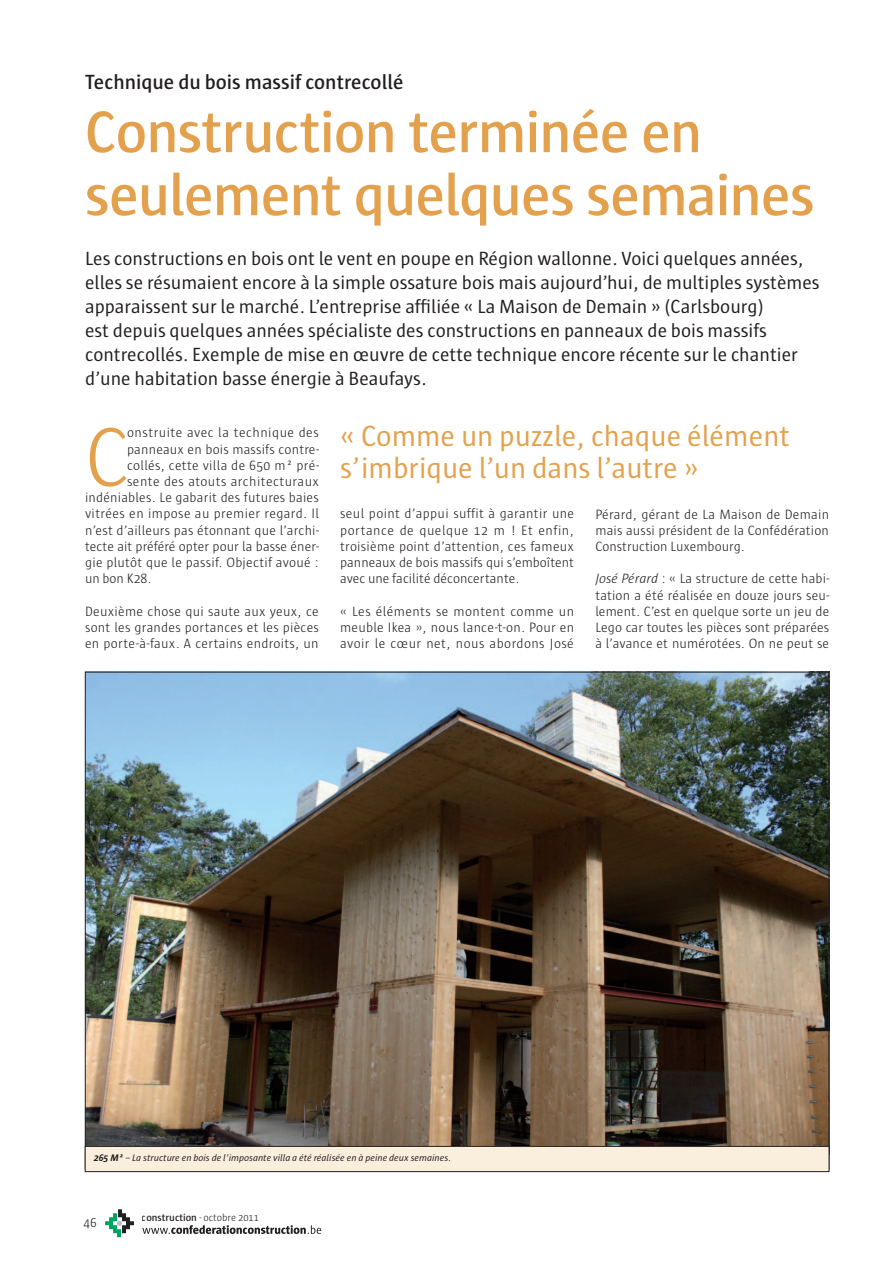
<style>
.page{position:relative;width:893px;height:1263px;background:#fff}
.page>*{position:absolute;margin:0;border:0;box-sizing:border-box;transform-origin:0 0}
.t1{font:300 85.8px "Sun";color:#e3a14d}
.t2{font:600 60px/63px "Sun";letter-spacing:-.02em;color:#e3a14d}
.t3{font:30px/31.5px "Sun";color:#e3a14d}
.t4{font:600 21px "Sun";color:#231f20}
.t5{font:19.5px/24px "Sun";color:#231f20}
.t6{font:300 13.8px/16.2px "Sun";letter-spacing:.015em;color:#231f20;text-align:justify}
.t7{font:300 13.8px "Sun";letter-spacing:.035em;color:#231f20}
.t8{font:300 13.35px "Sun";color:#231f20}
.t9{font:600 10.5px "Sun";color:#231f20}
.t10{font:italic 9.75px "Sun";color:#231f20}
.s1{font-style:italic}
.s2{font-weight:700}
.s3{font-weight:300}
</style>
<div class="page">
<svg style="left:142px;top:1225px;width:179px;height:9px"></svg>
<svg style="left:105px;top:1209px;width:29px;height:28px"></svg>
<img style="left:87px;top:674px;width:740px;height:472px">
<div style="left:85px;top:1146px;width:744px;height:25px;background:#faeedd"></div>
<div style="left:85px;top:1146px;width:744px;height:26px;border:1px solid #231f20"></div>
<h3 class="t4" style="left:85px;top:70px;width:320px">Technique du bois massif contrecollé</h3>
<h2 class="t2" style="left:85px;top:101px;width:731px">Construction terminée en seulement quelques semaines</h2>
<p class="t5" style="left:85px;top:247px;width:736px">Les constructions en bois ont le vent en poupe en Région wallonne. Voici quelques années, elles se résumaient encore à la simple ossature bois mais aujourd’hui, de multiples systèmes apparaissent sur le marché. L’entreprise affiliée « La Maison de Demain » (Carlsbourg)<br>est depuis quelques années spécialiste des constructions en panneaux de bois massifs contrecollés. Exemple de mise en œuvre de cette technique encore récente sur le chantier d’une habitation basse énergie à Beaufays.</p>
<h1 class="t1" style="left:85px;top:412px;width:46px">C</h1>
<p class="t7" style="left:127px;top:426px;width:193px">onstruite avec la technique des</p>
<p class="t6" style="left:127px;top:441px;width:193px">panneaux en bois massifs contre-</p>
<p class="t6" style="left:127px;top:457px;width:193px">collés, cette villa de 650 m² pré-</p>
<p class="t6" style="left:127px;top:473px;width:193px">sente des atouts architecturaux</p>
<p class="t6" style="left:85px;top:490px;width:235px">indéniables. Le gabarit des futures baies</p>
<p class="t6" style="left:85px;top:506px;width:235px">vitrées en impose au premier regard. Il</p>
<p class="t6" style="left:85px;top:522px;width:235px">n’est d’ailleurs pas étonnant que l’archi-</p>
<p class="t6" style="left:85px;top:538px;width:235px">tecte ait préféré opter pour la basse éner-</p>
<p class="t6" style="left:85px;top:554px;width:235px">gie plutôt que le passif. Objectif avoué :</p>
<p class="t6" style="left:85px;top:571px;width:68px">un bon K28.</p>
<p class="t6" style="left:85px;top:603px;width:235px">Deuxième chose qui saute aux yeux, ce sont les grandes portances et les pièces en porte-à-faux. A certains endroits, un</p>
<h3 class="t3" style="left:340px;top:421px;width:451px">« Comme un puzzle, chaque élément s’imbrique l’un dans l’autre »</h3>
<p class="t6" style="left:340px;top:506px;width:235px">seul point d’appui suffit à garantir une portance de quelque 12 m ! Et enfin, troisième point d’attention, ces fameux panneaux de bois massifs qui s’emboîtent avec une facilité déconcertante.</p>
<p class="t6" style="left:340px;top:603px;width:235px">« Les éléments se montent comme un meuble Ikea », nous lance-t-on. Pour en avoir le cœur net, nous abordons José</p>
<p class="t6" style="left:595px;top:506px;width:235px">Pérard, gérant de La Maison de Demain mais aussi président de la Confédération Construction Luxembourg.</p>
<p class="t6" style="left:595px;top:571px;width:235px"><span class="s1">José Pérard</span> : « La structure de cette habi&shy;tation a été réalisée en douze jours seu&shy;lement. C’est en quelque sorte un jeu de Lego car toutes les pièces sont préparées à l’avance et numérotées. On ne peut se</p>
<p class="t10" style="left:94px;top:1153px;width:359px"><span class="s2">265 m²</span> – La structure en bois de l’imposante villa a été réalisée en à peine deux semaines.</p>
<p class="t8" style="left:83px;top:1215px;width:15px">46</p>
<p class="t9" style="left:142px;top:1211px;width:119px">construction <span class="s3">- octobre 2011</span></p>
</div>
